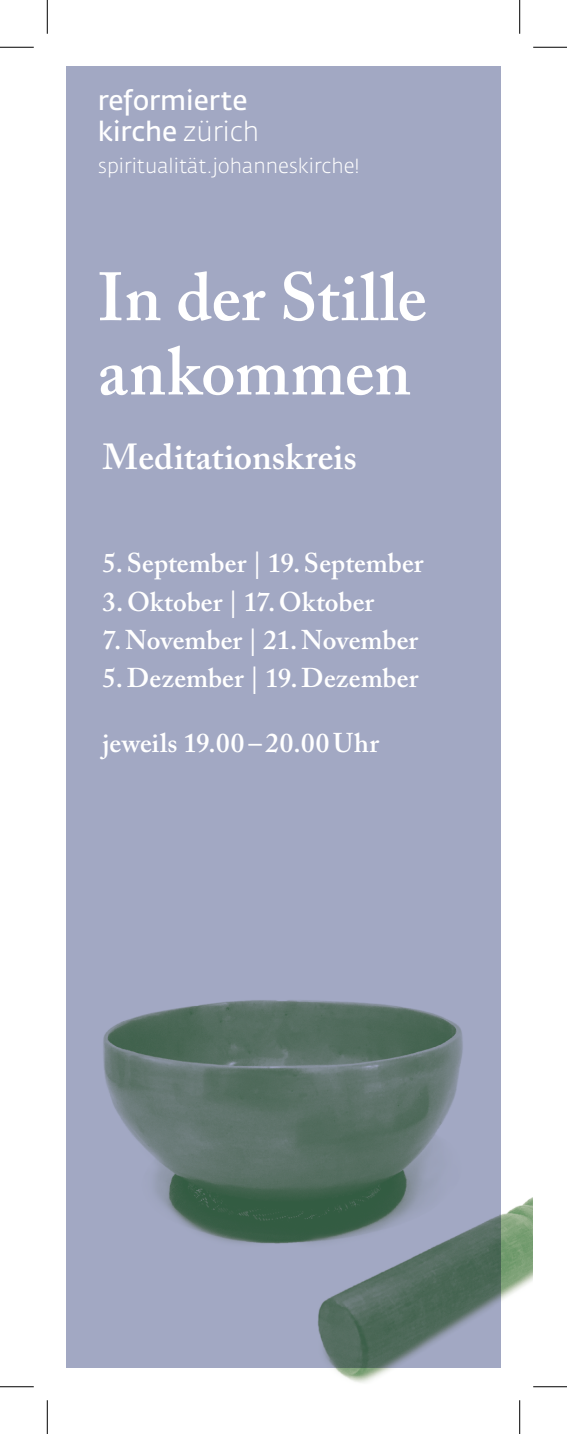
<style>
.page{position:relative;width:567px;height:1434px;background:#fff}
.page>*{position:absolute;margin:0;border:0;box-sizing:border-box;transform-origin:0 0}
.t1{font:600 67.5px/74.2px "Adobe Caslon Pro";color:#fff}
.t2{font:600 36px "Adobe Caslon Pro";color:#fff}
.t3{font:600 27px/38.2px "Adobe Caslon Pro";letter-spacing:.005em;color:#fff}
.t4{font:27px/31.5px "Fedra Sans Std";color:#fff}
.t5{font:300 20.25px "Fedra Sans Std";color:#fff}
.s1{font-weight:300}
</style>
<div class="page">
<div style="left:66px;top:66px;width:434px;height:1301px;background:#a2a8c3"></div>
<img style="left:86px;top:925px;width:446px;height:458px">
<hr style="left:0;top:47px;width:34px;height:1px;background:#000">
<hr style="left:533px;top:47px;width:33px;height:1px;background:#000">
<hr style="left:0;top:1386px;width:34px;height:1px;background:#000">
<hr style="left:533px;top:1386px;width:33px;height:1px;background:#000">
<hr style="left:47px;top:0;width:1px;height:34px;background:#000">
<hr style="left:47px;top:1400px;width:1px;height:34px;background:#000">
<hr style="left:519px;top:0;width:1px;height:34px;background:#000">
<hr style="left:519px;top:1400px;width:1px;height:34px;background:#000">
<p class="t4" style="left:98px;top:85px;width:163px">reformierte kirche <span class="s1">zürich</span></p>
<p class="t5" style="left:98px;top:153px;width:263px">spiritualität.johanneskirche!</p>
<h1 class="t1" style="left:98px;top:260px;width:330px">In der Stille ankommen</h1>
<h2 class="t2" style="left:103px;top:436px;width:255px">Meditationskreis</h2>
<p class="t3" style="left:103px;top:544px;width:322px">5.September | 19.September<br>3.Oktober | 17.Oktober</p>
<p class="t3" style="left:103px;top:620px;width:317px">7. November | 21. November<br>5.Dezember | 19.Dezember</p>
<p class="t3" style="left:103px;top:723px;width:278px">jeweils 19.00 – 20.00Uhr</p>
</div>
